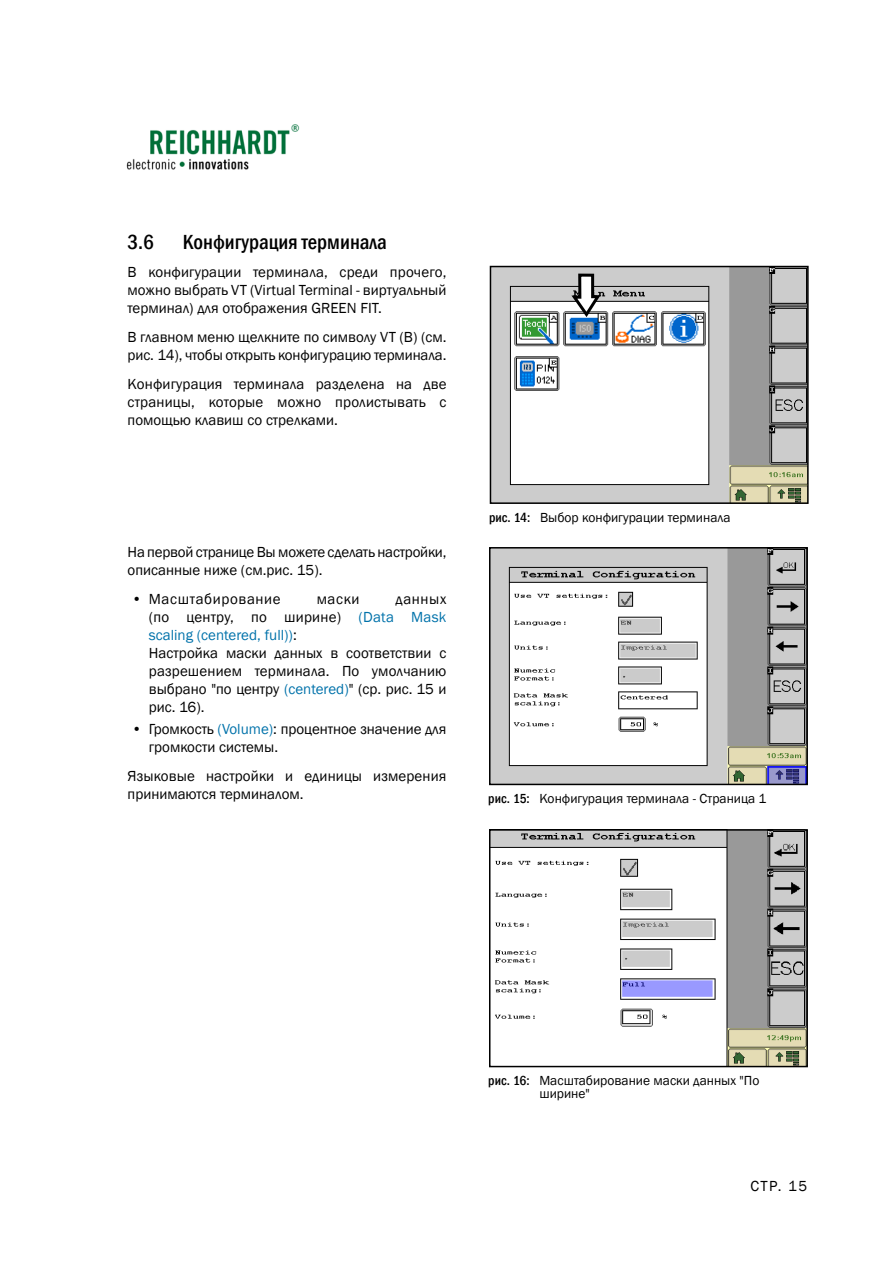
<style>
.page{position:relative;width:893px;height:1263px;background:#fff}
.page>*{position:absolute;margin:0;border:0;box-sizing:border-box;transform-origin:0 0}
.t1{font:500 condensed 21px "Franklin Gothic";color:#000}
.t2{font:15px/18px "Franklin Gothic";color:#000}
.t3{font:15px "Franklin Gothic";letter-spacing:.04em;color:#000}
.t4{font:13.5px/13.5px "Franklin Gothic";color:#000}
.s1{color:#0072aa}
.s2{font-weight:500;font-stretch:condensed}
</style>
<div class="page">
<img style="left:126px;top:124px;width:174px;height:46px">
<img style="left:493px;top:269px;width:313px;height:232px">
<div style="left:490px;top:266px;width:319px;height:238px;border:2px solid #000"></div>
<svg style="left:568px;top:272px;width:35px;height:48px"></svg>
<img style="left:492px;top:550px;width:313px;height:232px">
<div style="left:489px;top:547px;width:319px;height:238px;border:2px solid #000"></div>
<img style="left:492px;top:832px;width:313px;height:232px">
<div style="left:489px;top:829px;width:319px;height:238px;border:2px solid #000"></div>
<h1 class="t1" style="left:128px;top:228px;width:28px">3.6</h1>
<h1 class="t1" style="left:183px;top:228px;width:205px">Конфигурация терминала</h1>
<p class="t2" style="left:128px;top:264px;width:320px;text-align:justify">В конфигурации терминала, среди прочего, можно выбрать VT (Virtual Terminal - виртуальный терминал) для отображения GREEN FIT.</p>
<p class="t2" style="left:128px;top:328px;width:320px">В главном меню щелкните по символу VT (В) (см. рис. 14), чтобы открыть конфигурацию терминала.</p>
<p class="t2" style="left:128px;top:375px;width:320px;text-align:justify">Конфигурация терминала разделена на две страницы, которые можно пролистывать с помощью клавиш со стрелками.</p>
<p class="t2" style="left:128px;top:543px;width:320px">На первой странице Вы можете сделать настройки, описанные ниже (см.рис. 15).</p>
<p class="t3" style="left:132px;top:589px;width:150px">• Масштабирование</p>
<p class="t2" style="left:317px;top:590px;width:44px">маски</p>
<p class="t2" style="left:149px;top:590px;width:299px;text-indent:247px">данных (по центру, по ширине) <span class="s1">(Data Mask scaling (centered, full))</span>:<br>Настройка маски данных в соответствии с разрешением терминала. По умолчанию выбрано "по центру <span class="s1">(centered)</span>" (ср. рис. 15 и рис. 16).</p>
<p class="t2" style="left:149px;top:720px;width:299px;text-indent:-17px">• Громкость <span class="s1">(Volume)</span>: процентное значение для громкости системы.</p>
<p class="t2" style="left:128px;top:767px;width:320px">Языковые настройки и единицы измерения принимаются терминалом.</p>
<p class="t4" style="left:489px;top:511px;width:243px"><span class="s2">рис. 14:</span> Выбор конфигурации терминала</p>
<p class="t4" style="left:488px;top:792px;width:280px"><span class="s2">рис. 15:</span> Конфигурация терминала - Страница 1</p>
<p class="t4" style="left:539px;top:1074px;width:222px;text-indent:-51px"><span class="s2">рис. 16:</span> Масштабирование маски данных "По ширине"</p>
<p class="t2" style="left:750px;top:1177px;width:58px">СТР. 15</p>
</div>
